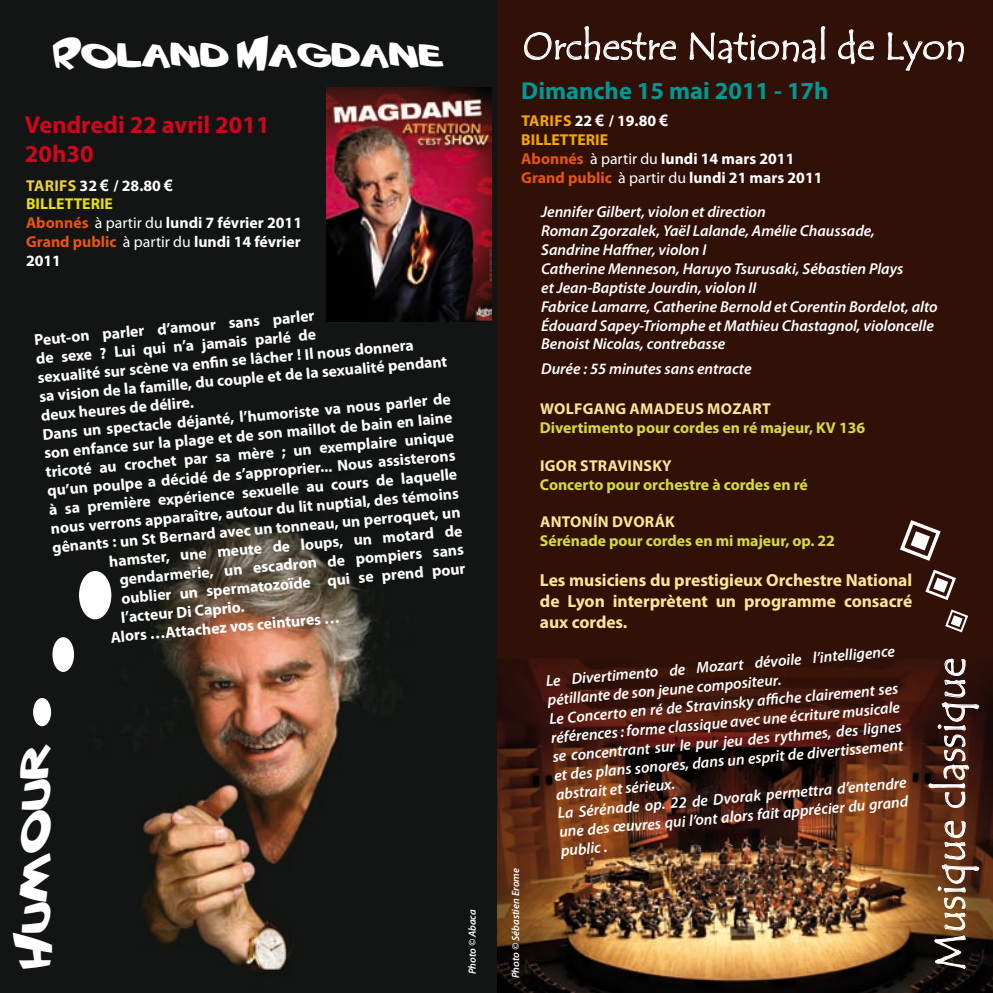
<style>
.page{position:relative;width:993px;height:993px;background:#fff}
.page>*{position:absolute;margin:0;border:0;box-sizing:border-box;transform-origin:0 0}
.t1{font:42px "Tempus Sans ITC";color:#fff}
.t2{font:42px "VTC Scream It Loud";color:#fff}
.t3{font:38.5px "Tempus Sans ITC";letter-spacing:-.005em;color:#fff}
.t4{font:35px "VTC Scream It Loud";color:#fff}
.t5{font:700 24.5px/29.4px "Myriad Pro";color:#cd071e}
.t6{font:700 24.5px "Myriad Pro";color:#009893}
.t7{font:700 17.5px/21px "Myriad Pro";letter-spacing:-.005em;color:#ffe395;text-align:justify}
.t8{font:700 15.75px/18.9px "Myriad Pro";color:#fff}
.t9{font:italic 600 15.75px/18.9px "Myriad Pro";letter-spacing:-.005em;color:#fff}
.t10{font:700 15.75px "Myriad Pro";letter-spacing:-.005em;color:#d5da3d}
.t11{font:700 15.75px "Myriad Pro";letter-spacing:.015em;color:#ffe395}
.t12{font:italic 600 10.5px "Myriad Pro";color:#fff}
.s1{color:#eace42}
.s2{font-family:"Arial"}
.s3{color:#e9e000}
.s4{color:#e85412}
.s5{font-weight:400}
.s6{color:#f6a700}
</style>
<div class="page">
<img style="left:0;top:0;width:992px;height:992px">
<div style="left:79px;top:570px;width:32px;height:49px;background:#fff;border-radius:50%"></div>
<div style="left:52px;top:637px;width:22px;height:34px;background:#fff;border-radius:50%"></div>
<div style="left:33px;top:697px;width:18px;height:29px;background:#fff;border-radius:50%"></div>
<img style="left:326px;top:88px;width:165px;height:233px">
<svg style="left:523px;top:26px;width:153px;height:40px;background:#4e332b"></svg>
<svg style="left:689px;top:25px;width:136px;height:39px;background:#51362d"></svg>
<svg style="left:837px;top:28px;width:37px;height:38px"></svg>
<svg style="left:886px;top:31px;width:78px;height:40px;background:#4c3027"></svg>
<svg style="left:933px;top:820px;width:46px;height:150px;background:#6a4831"></svg>
<svg style="left:927px;top:658px;width:52px;height:150px;background:#4f3028"></svg>
<svg style="left:897px;top:517px;width:60px;height:84px"></svg>
<svg style="left:943px;top:608px;width:26px;height:25px"></svg>
<h3 class="t4" style="left:53px;top:34px;width:392px">Roland Magdane</h3>
<h2 class="t3" style="left:522px;top:22px;width:445px">Orchestre National de Lyon</h2>
<h3 class="t5" style="left:25px;top:109px;width:246px">Vendredi 22 avril 2011<br>20h30</h3>
<p class="t8" style="left:26px;top:175px;width:277px"><span class="s1">Tarifs</span> 32 <span class="s2">€</span> / 28.80 <span class="s2">€<br></span><span class="s3">BILLETTERI E<br></span><span class="s4">Abonnés</span> <span class="s5">à partir du</span> lundi 7 février 2011<br><span class="s4">Grand public</span> <span class="s5">à partir du</span> lundi 14 février<br>2011</p>
<p class="t8" style="left:33px;top:330px;width:286px;rotate:-5deg">Peut-on parler d’amour sans parler</p>
<p class="t8" style="left:35px;top:349px;width:282px;rotate:-5deg">de sexe ? Lui qui n’a jamais parlé de</p>
<p class="t8" style="left:37px;top:368px;width:381px;rotate:-5deg">sexualité surscène va enfi n se lâcher! Il nous donnera</p>
<p class="t8" style="left:38px;top:386px;width:411px;rotate:-5deg">sa vision de la famille, du couple et de la sexualité pendant</p>
<p class="t8" style="left:42px;top:424px;width:411px;rotate:-5deg">Dans un spectacle déjanté, l’humoriste va nous parler de</p>
<p class="t8" style="left:40px;top:405px;width:155px;rotate:-5deg">deux heures de délire.</p>
<p class="t8" style="left:43px;top:443px;width:411px;rotate:-5deg">son enfance surla plage et de son maillot de bain en laine</p>
<p class="t8" style="left:45px;top:462px;width:411px;rotate:-5deg">tricoté au crochet par sa mère ; un exemplaire unique</p>
<p class="t8" style="left:47px;top:480px;width:412px;rotate:-5deg">qu’un poulpe a décidé de s’approprier... Nous assisterons</p>
<p class="t8" style="left:48px;top:499px;width:411px;rotate:-5deg">à sa première expérience sexuelle au cours de laquelle</p>
<p class="t8" style="left:50px;top:518px;width:412px;rotate:-5deg">nous verrons apparaître, autourdu lit nuptial, des témoins</p>
<p class="t8" style="left:52px;top:537px;width:411px;rotate:-5deg">gênants : un St Bernard avec un tonneau, un perroquet, un</p>
<p class="t8" style="left:108px;top:551px;width:356px;rotate:-5deg">hamster, une meute de loups, un motard de</p>
<p class="t8" style="left:119px;top:569px;width:348px;rotate:-5deg">gendarmerie, un escadron de pompiers sans</p>
<p class="t8" style="left:120px;top:588px;width:350px;rotate:-5deg">oublier un spermatozoïde qui se prend pour</p>
<p class="t8" style="left:120px;top:607px;width:125px;rotate:-5deg">l’acteurDi Caprio.</p>
<p class="t8" style="left:110px;top:627px;width:231px;rotate:-5deg">Alors …Attachez vos ceintures …</p>
<h1 class="t2" style="left:9px;top:969px;width:226px;rotate:-90deg">Humour</h1>
<p class="t12" style="left:465px;top:974px;width:66px;rotate:-90deg">Photo © Abaca</p>
<h3 class="t6" style="left:521px;top:75px;width:309px">Dimanche 15 mai 2011 - 17h</h3>
<p class="t8" style="left:521px;top:111px;width:302px"><span class="s6">Tarifs</span> 22 <span class="s2">€</span> / 19.80 <span class="s2">€<br></span><span class="s6">BILLETTERI E<br></span><span class="s4">Abonnés</span> <span class="s5">à partir du</span> lundi 14 mars 2011<br><span class="s4">Grand public</span> <span class="s5">à partir du</span> lundi 21 mars 2011</p>
<p class="t12" style="left:509px;top:977px;width:111px;rotate:-90deg">Photo © Sébastien Erome</p>
<p class="t9" style="left:541px;top:202px;width:398px">Jennifer Gilbert, violon et direction<br>Roman Zgorzalek, Yaël Lalande, Amélie Chaussade,<br>Sandrine Haffner, violon I<br>Catherine Menneson, Haruyo Tsurusaki, Sébastien Plays<br>et Jean-Baptiste Jourdin, violon II<br>Fabrice Lamarre, Catherine Bernold et Corentin Bordelot, alto Édouard Sapey-Triomphe et Mathieu Chastagnol, violoncelle Benoist Nicolas, contrebasse</p>
<p class="t9" style="left:541px;top:358px;width:212px">Durée : 55 minutes sans entracte</p>
<p class="t11" style="left:540px;top:398px;width:135px">Wolfgang Amadeu</p>
<p class="t11" style="left:695px;top:398px;width:74px">s Mozart</p>
<p class="t10" style="left:539px;top:417px;width:326px">Divertimento pour cordes en ré majeur, KV 136</p>
<p class="t11" style="left:540px;top:455px;width:133px">Igor Stravinsky</p>
<p class="t10" style="left:539px;top:474px;width:269px">Concerto pour orchestre à cordes en ré</p>
<p class="t11" style="left:540px;top:511px;width:12px">Anton</p>
<p class="t11" style="left:593px;top:511px;width:82px">ín Dvo rák</p>
<p class="t10" style="left:539px;top:530px;width:296px">Sérénade pour cordes en mi majeur, op. 22</p>
<p class="t7" style="left:539px;top:569px;width:373px">Les musiciens du prestigieux Orchestre National de Lyon interprètent un programme consacré aux cordes.</p>
<p class="t9" style="left:545px;top:671px;width:352px;rotate:-5deg">Le Divertimento de Mozart dévoile l’intelligence pétillante de son jeune compositeur.<br>Le Concerto en ré de Stravinsky affi che clairement ses références : forme classique avec une écriture musicale se concentrant sur le pur jeu des rythmes, des lignes et des plans sonores, dans un esprit de divertissement abstrait et sérieux.<br>La Sérénade op. 22 de Dvorak permettra d’entendre une des œuvres qui l’ont alors fait apprécier du grand public .</p>
<h1 class="t1" style="left:923px;top:970px;width:315px;rotate:-90deg">Musique classique</h1>
</div>
